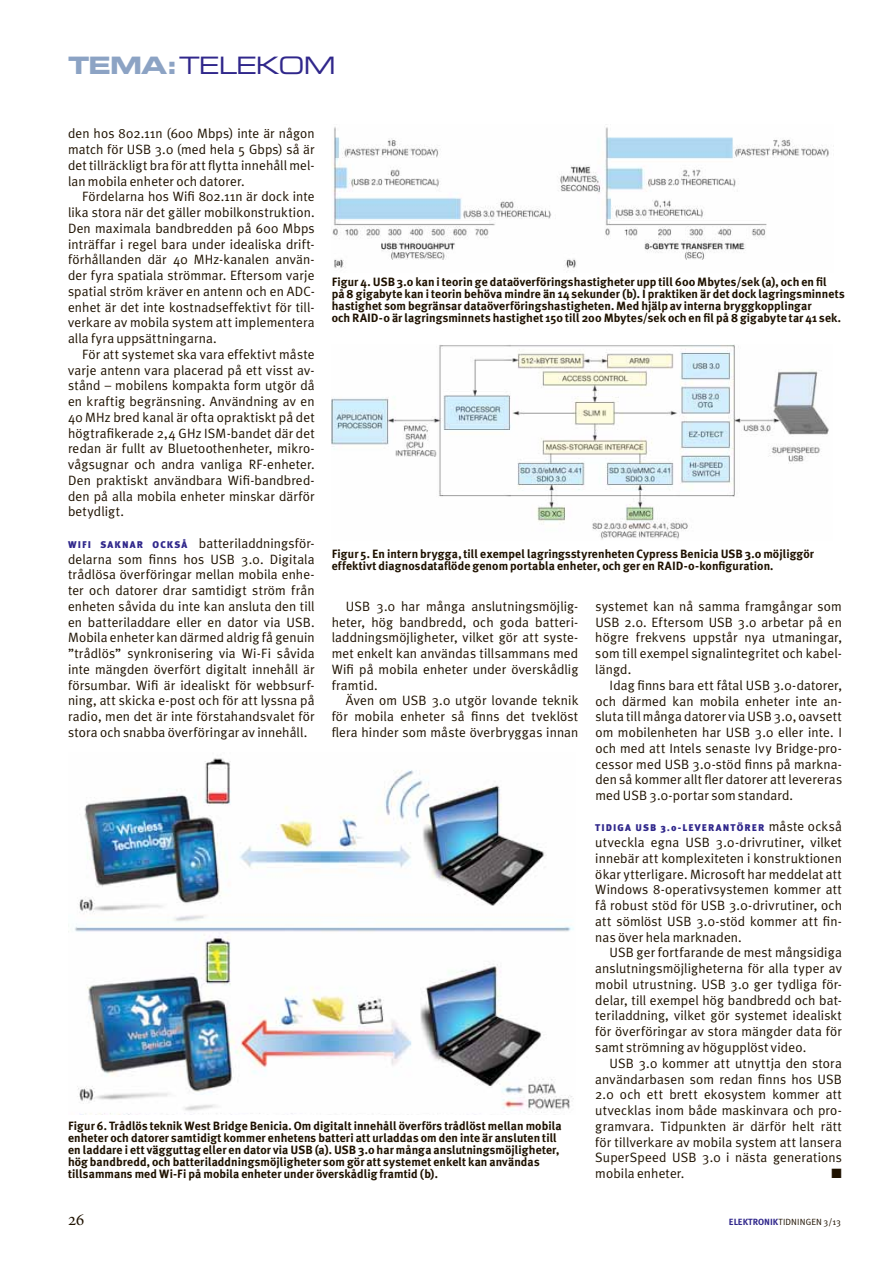
<style>
.page{position:relative;width:893px;height:1263px;background:#fff}
.page>*{position:absolute;margin:0;border:0;box-sizing:border-box;transform-origin:0 0}
.t1{font:24px "Eurostile Extended Two";letter-spacing:-.04em;color:#30278b}
.t2{font:13.5px/15.8px "Meta Plus Normal";letter-spacing:.01em;color:#1f1200;text-align:justify}
.t3{font:700 12px/12px "Meta Plus";letter-spacing:.01em;color:#1f1200}
.t4{font:900 9.75px "Meta Plus";letter-spacing:.11em;color:#30278b}
.t5{font:9px "Meta Plus Normal";letter-spacing:.015em;color:#1f1200}
.s1{font-family:"Eurostile Bold Extended Two";color:#8ca3c4}
.s2{font-family:"Meta Plus";font-weight:900;font-size:9.75px;color:#30278b}
.s3{font-family:"Meta Plus Normal";font-weight:400;font-size:13.5px;color:#1f1200}
.s4{font-family:"Meta Plus";font-weight:700;color:#30278b}
</style>
<div class="page">
<img style="left:332px;top:124px;width:497px;height:144px">
<img style="left:332px;top:344px;width:497px;height:196px">
<img style="left:68px;top:758px;width:506px;height:356px">
<h1 class="t1" style="left:68px;top:49px;width:269px"><span class="s1">TEMA:</span> TELEKOM</h1>
<p class="t2" style="left:68px;top:126px;width:248px">den hos 802.11n (600 Mbps) inte är någon match för USB 3.0 (med hela 5 Gbps) så är det tillräckligt bra för att flytta innehåll mel&shy;lan mobila enheter och datorer.</p>
<p class="t2" style="left:68px;top:189px;width:248px;text-indent:14px">Fördelarna hos Wifi 802.11n är dock inte lika stora när det gäller mobilkonstruktion.<br>Den maximala bandbredden på 600 Mbps inträffar i regel bara under idealiska drift&shy;förhållanden där 40 MHz-kanalen använ&shy;der fyra spatiala strömmar. Eftersom varje spatial ström kräver en antenn och en ADC&shy;enhet är det inte kostnadseffektivt för till&shy;verkare av mobila system att implementera alla fyra uppsättningarna.</p>
<p class="t2" style="left:68px;top:346px;width:248px;text-indent:14px">För att systemet ska vara effektivt måste varje antenn vara placerad på ett visst av&shy;stånd – mobilens kompakta form utgör då en kraftig begränsning. Användning av en 40 MHz bred kanal är ofta opraktiskt på det högtrafikerade 2,4 GHz ISM-bandet där det redan är fullt av Bluetoothenheter, mikro&shy;vågsugnar och andra vanliga RF-enheter.<br>Den praktiskt användbara Wifi-bandbred&shy;den på alla mobila enheter minskar därför betydligt.</p>
<p class="t2" style="left:68px;top:535px;width:248px"><span class="s2">WIFI SAKNAR OCK SÅ</span> batteriladdningsför&shy;delarna som finns hos USB 3.0. Digitala trådlösa överföringar mellan mobila enhe&shy;ter och datorer drar samtidigt ström från enheten såvida du inte kan ansluta den till en batteriladdare eller en dator via USB.<br>Mobila enheter kan därmed aldrig få genuin ”trådlös” synkronisering via Wi-Fi såvida inte mängden överfört digitalt innehåll är försumbar. Wifi är idealiskt för webbsurf&shy;ning, att skicka e-post och för att lyssna på radio, men det är inte förstahandsvalet för stora och snabba överföringar av innehåll.</p>
<p class="t3" style="left:332px;top:275px;width:514px">Figur 4. USB 3.0 kan i teorin ge dataöverföringshastigheter upp till 600 Mbytes/sek (a), och en fil<br>på 8 gigabyte kan i teorin behöva mindre än 14 sekunder (b). I praktiken är det dock lagringsminnets hastighet som begränsar dataöverföringshastigheten. Med hjälp av interna bryggkopplingar<br>och RAID-0 är lagringsminnets hastighet 150 till 200 Mbytes/sek och en fil på 8gigabyte tar 41 sek.</p>
<p class="t3" style="left:332px;top:548px;width:484px">Figur 5. En intern brygga, till exempel lagringsstyrenheten Cypress Benicia USB 3.0 möjliggör effektivt diagnosdataflöde genom portabla enheter, och ger en RAID-0-konfiguration.</p>
<p class="t2" style="left:332px;top:598px;width:248px;text-indent:14px">USB 3.0 har många anslutningsmöjlig&shy;heter, hög bandbredd, och goda batteri&shy;laddningsmöjligheter, vilket gör att syste&shy;met enkelt kan användas tillsammans med Wifi på mobila enheter under överskådlig framtid.</p>
<p class="t2" style="left:332px;top:693px;width:248px;text-indent:14px">Även om USB 3.0 utgör lovande teknik för mobila enheter så finns det tveklöst flera hinder som måste överbryggas innan</p>
<p class="t2" style="left:595px;top:598px;width:248px">systemet kan nå samma framgångar som USB 2.0. Eftersom USB 3.0 arbetar på en högre frekvens uppstår nya utmaningar, som till exempel signalintegritet och kabel&shy;längd.</p>
<p class="t2" style="left:595px;top:677px;width:248px;text-indent:14px">Idag finns bara ett fåtal USB 3.0-datorer, och därmed kan mobila enheter inte an&shy;sluta till många datorer via USB 3.0, oavsett om mobilenheten har USB 3.0 eller inte. I och med att Intels senaste Ivy Bridge-pro&shy;cessor med USB 3.0-stöd finns på markna&shy;den så kommer allt fler datorer att levereras med USB 3.0-portar som standard.</p>
<p class="t4" style="left:595px;top:822px;width:248px">TIDIGA USB 3.0-LEVERANTÖRER <span class="s3">måste också</span></p>
<p class="t2" style="left:595px;top:834px;width:248px">utveckla egna USB 3.0-drivrutiner, vilket innebär att komplexiteten i konstruktionen ökar ytterligare. Microsoft har meddelat att Windows 8-operativsystemen kommer att få robust stöd för USB 3.0-drivrutiner, och att sömlöst USB 3.0-stöd kommer att fin&shy;nas över hela marknaden.</p>
<p class="t2" style="left:595px;top:945px;width:248px;text-indent:14px">USB ger fortfarande de mest mångsidiga anslutningsmöjligheterna för alla typer av mobil utrustning. USB 3.0 ger tydliga för&shy;delar, till exempel hög bandbredd och bat&shy;teriladdning, vilket gör systemet idealiskt för överföringar av stora mängder data för samt strömning av högupplöst video.</p>
<p class="t2" style="left:595px;top:1055px;width:248px;text-indent:14px">USB 3.0 kommer att utnyttja den stora användarbasen som redan finns hos USB 2.0 och ett brett ekosystem kommer att utvecklas inom både maskinvara och pro&shy;gramvara. Tidpunkten är därför helt rätt för tillverkare av mobila system att lansera SuperSpeed USB 3.0 i nästa generations mobila enheter.</p>
<p class="t3" style="left:68px;top:1120px;width:495px">Figur 6. Trådlös teknik West Bridge Benicia. Om digitalt innehåll överförs trådlöst mellan mobila enheter och datorer samtidigt kommer enhetens batteri att urladdas om den inte är ansluten till en laddare i ett vägguttag eller en dator via USB (a). USB 3.0 har många anslutningsmöjligheter, hög bandbredd, och batteriladdningsmöjligheter som gör att systemet enkelt kan användas tillsammans med Wi-Fi på mobila enheter under överskådlig framtid (b).</p>
<p class="t5" style="left:729px;top:1216px;width:114px"><span class="s4">ELEKTRONIK</span>TIDNINGEN 3/13</p>
</div>
